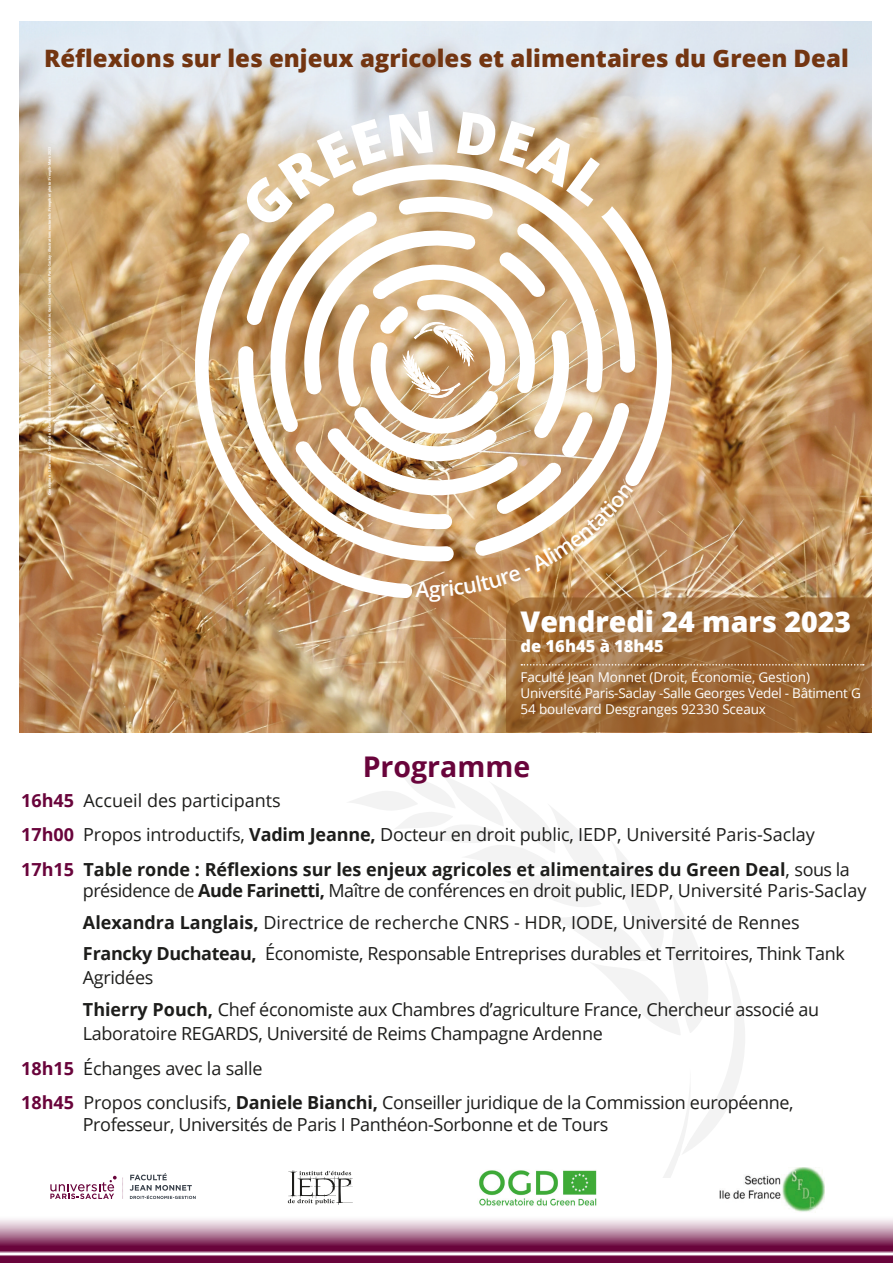
<style>
.page{position:relative;width:893px;height:1263px;background:#fff}
.page>*{position:absolute;margin:0;border:0;box-sizing:border-box;transform-origin:0 0}
.t1{font:800 28.5px "Open Sans";color:#fff}
.t2{font:700 28.5px "Open Sans";color:#69043b}
.t3{font:800 24px "Open Sans";color:#733511}
.t4{font:18px/24px "Open Sans";letter-spacing:-.02em;color:#1d1d1b}
.t5{font:18px "Open Sans";color:#1d1d1b}
.t6{font:700 18px "Open Sans";color:#1d1d1b}
.t7{font:800 16.5px "Open Sans";color:#fff}
.t8{font:13.5px "Open Sans";letter-spacing:-.01em;color:#fff}
.t9{font:700 3.45px "Open Sans";color:#fff}
.s1{color:#733611}
.s2{font-weight:700;color:#69043b}
.s3{font-weight:700}
.s4{color:#69043b}
.s5{font-weight:400}
</style>
<div class="page">
<img style="left:19px;top:21px;width:853px;height:711px">
<svg style="left:189px;top:232px;width:49px;height:366px"></svg>
<svg style="left:288px;top:774px;width:457px;height:431px"></svg>
<img style="left:478px;top:1169px;width:119px;height:37px">
<svg style="left:0;top:1219px;width:892px;height:44px;background:#a66b8b"></svg>
<svg style="left:50px;top:1176px;width:67px;height:23px"></svg>
<svg style="left:130px;top:1173px;width:66px;height:26px"></svg>
<svg style="left:506px;top:597px;width:366px;height:135px;background:#9c6835"></svg>
<svg style="left:521px;top:664px;width:343px;height:1px"></svg>
<img style="left:720px;top:1167px;width:105px;height:45px">
<svg style="left:238px;top:111px;width:441px;height:491px"></svg>
<p class="t3" style="left:44px;top:40px;width:806px">Réflexions sur les enjeux agr<span class="s1">ic</span>oles et alimentaires du Green Deal</p>
<p class="t9" style="left:47px;top:495px;width:349px;rotate:-90deg">Conception : S.Karmous - Service de la Communication et Culture - Faculté Jean Monnet (Droit, Économie, Gestion) - Université Paris-Saclay - illustrations vectoriels : Freepik et photo :Freepik- Mars 2023</p>
<p class="t1" style="left:521px;top:600px;width:332px">Vendredi 24 mars 2023</p>
<p class="t7" style="left:521px;top:633px;width:145px">de 16h45 à 18h45</p>
<p class="t8" style="left:521px;top:668px;width:291px">Faculté Jean Monnet (Droit, Économie, Gestion)</p>
<p class="t8" style="left:521px;top:684px;width:342px">Université Paris-Saclay -Salle Georges Vedel - Bâtiment G</p>
<p class="t8" style="left:521px;top:700px;width:247px">54 boulevard Desgranges 92330 Sceaux</p>
<p class="t2" style="left:363px;top:747px;width:169px">Programme</p>
<p class="t5" style="left:21px;top:788px;width:261px"><span class="s2">16h45</span> Accueil des participants</p>
<p class="t4" style="left:21px;top:822px;width:795px"><span class="s2">17h00</span> Propos introductifs, <span class="s3">Vadim Jeanne,</span> Docteur en droit public, IEDP, Université Paris-Saclay</p>
<p class="t6" style="left:21px;top:857px;width:830px"><span class="s4">17h15</span> Table ronde : Réflexions sur les enjeux agricoles et alimentaires du Green Deal<span class="s5">, sous la</span></p>
<p class="t4" style="left:83px;top:878px;width:785px">présidence de <span class="s3">Aude Farinetti,</span> Maître de conférences en droit public, IEDP, Université Paris-Saclay</p>
<p class="t5" style="left:83px;top:910px;width:718px"><span class="s3">Alexandra Langlais,</span> Directrice de recherche CNRS - HDR, IODE, Université de Rennes</p>
<p class="t4" style="left:83px;top:941px;width:764px"><span class="s3">Francky Duchateau,</span> Économiste, Responsable Entreprises durables et Territoires, Think Tank<br>Agridées</p>
<p class="t4" style="left:83px;top:997px;width:738px"><span class="s3">Thierry Pouch,</span> Chef économiste aux Chambres d’agriculture France, Chercheur associé au</p>
<p class="t4" style="left:83px;top:1021px;width:521px">Laboratoire REGARDS, Université de Reims Champagne Ardenne</p>
<p class="t4" style="left:21px;top:1055px;width:243px"><span class="s2">18h15</span> Échanges avec la salle</p>
<p class="t4" style="left:21px;top:1090px;width:774px"><span class="s2">18h45</span> Propos conclusifs, <span class="s3">Daniele Bianchi,</span> Conseiller juridique de la Commission européenne,</p>
<p class="t4" style="left:83px;top:1111px;width:527px">Professeur, Universités de Paris I Panthéon-Sorbonne et de Tours</p>
</div>
